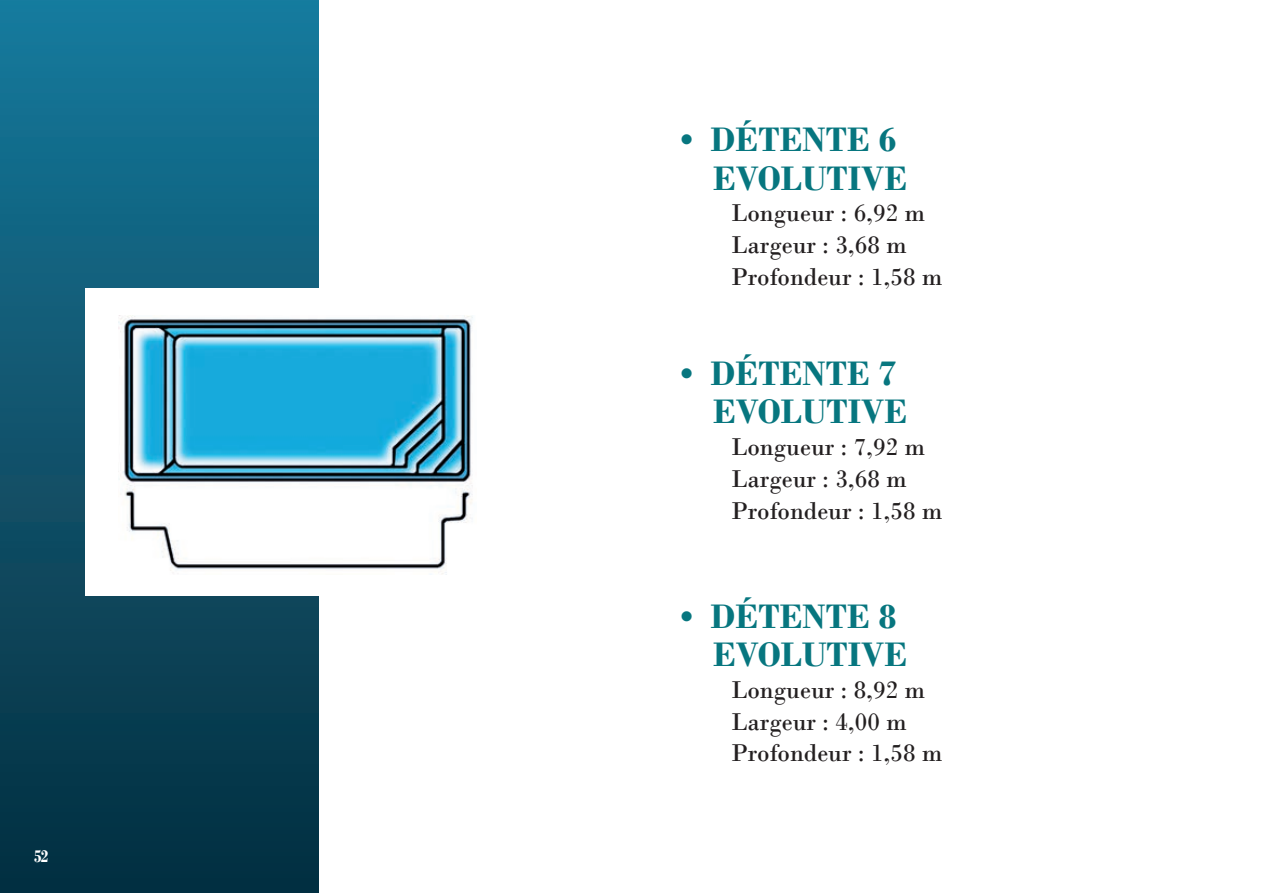
<style>
.page{position:relative;width:1263px;height:893px;background:#fff}
.page>*{position:absolute;margin:0;border:0;box-sizing:border-box;transform-origin:0 0}
.t1{font:700 35.7px "Bodoni";color:#07767f}
.t2{font:25.5px "Bodoni";color:#231f20}
.t3{font:700 18px "Bodoni";color:#fff;scale:.85 1}
</style>
<div class="page">
<div style="left:0;top:0;width:319px;height:893px;background:linear-gradient(to bottom,#18799c,#052d3d)"></div>
<div style="left:85px;top:288px;width:425px;height:307px;background:#fff"></div>
<img style="left:118px;top:316px;width:355px;height:259px">
<p class="t3" style="left:34px;top:846px;width:18px">52</p>
<p class="t1" style="left:680px;top:119px;width:217px">• DÉTENTE 6</p>
<p class="t1" style="left:713px;top:157px;width:196px">EVOLUTIVE</p>
<p class="t2" style="left:731px;top:198px;width:196px">Longueur : 6,92 m</p>
<p class="t2" style="left:731px;top:230px;width:177px">Largeur : 3,68 m</p>
<p class="t2" style="left:731px;top:262px;width:213px">Profondeur : 1,58 m</p>
<p class="t1" style="left:680px;top:352px;width:217px">• DÉTENTE 7</p>
<p class="t1" style="left:713px;top:391px;width:196px">EVOLUTIVE</p>
<p class="t2" style="left:731px;top:432px;width:196px">Longueur : 7,92 m</p>
<p class="t2" style="left:731px;top:464px;width:177px">Largeur : 3,68 m</p>
<p class="t2" style="left:731px;top:496px;width:213px">Profondeur : 1,58 m</p>
<p class="t1" style="left:680px;top:595px;width:217px">• DÉTENTE 8</p>
<p class="t1" style="left:713px;top:633px;width:196px">EVOLUTIVE</p>
<p class="t2" style="left:731px;top:674px;width:196px">Longueur : 8,92 m</p>
<p class="t2" style="left:731px;top:706px;width:177px">Largeur : 4,00 m</p>
<p class="t2" style="left:731px;top:738px;width:213px">Profondeur : 1,58 m</p>
</div>
